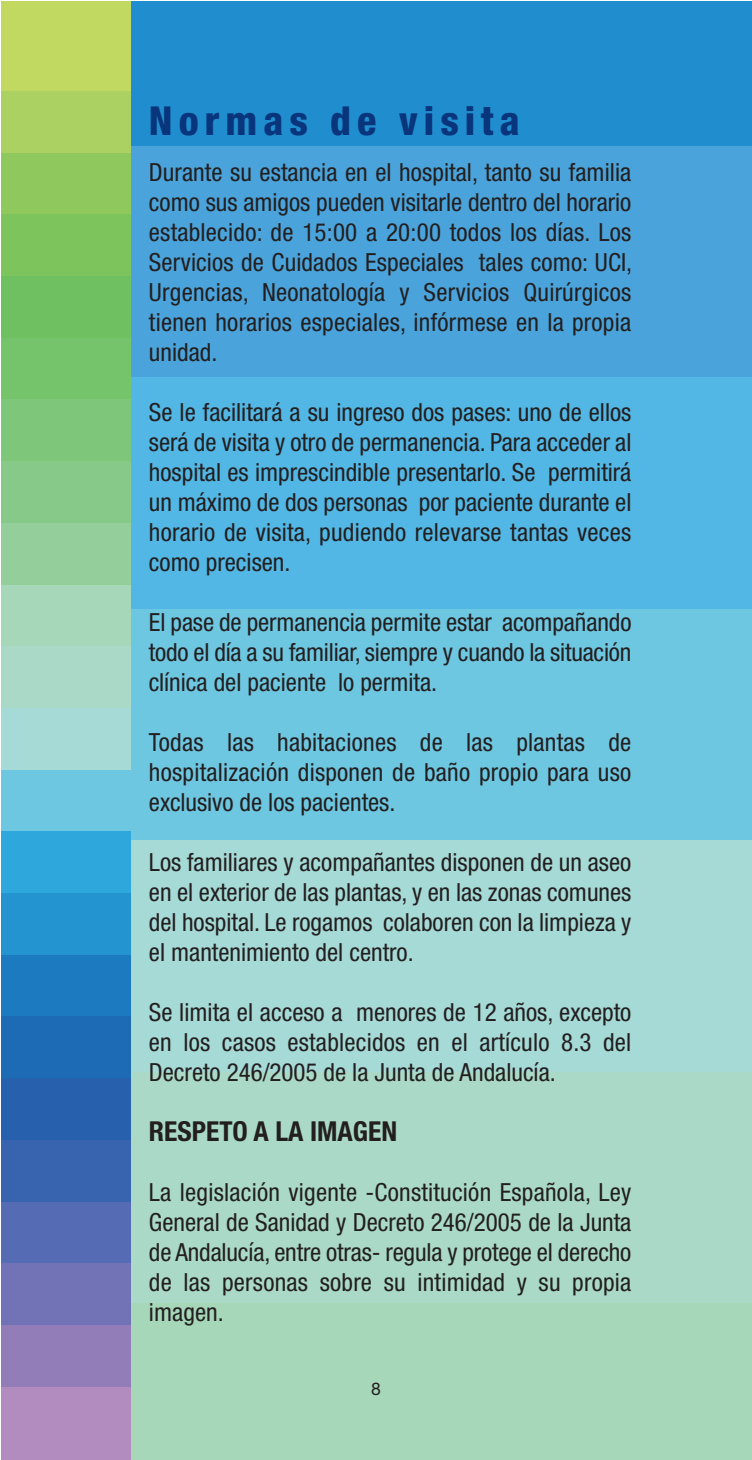
<style>
.page{position:relative;width:752px;height:1460px;background:#fff}
.page>*{position:absolute;margin:0;border:0;box-sizing:border-box;transform-origin:0 0}
.t1{font:800 condensed 40px "Helvetica Neue";letter-spacing:.15em;color:#08357c}
.t2{font:700 condensed 27.5px "Helvetica Neue";color:#231f20}
.t3{font:condensed 25px/30px "Helvetica Neue";color:#231f20;text-align:justify}
.t4{font:17.5px "Helvetica Neue";color:#231f20}
</style>
<div class="page">
<div style="left:730px;top:1303px;width:21px;height:157px;background:#a7d7b9"></div>
<div style="left:730px;top:1071px;width:21px;height:232px;background:#aadac7"></div>
<div style="left:730px;top:840px;width:21px;height:231px;background:#a6dad6"></div>
<div style="left:730px;top:608px;width:21px;height:232px;background:#6ec7e1"></div>
<div style="left:730px;top:377px;width:21px;height:231px;background:#52b7e4"></div>
<div style="left:730px;top:146px;width:21px;height:231px;background:#4aa4db"></div>
<div style="left:730px;top:1px;width:21px;height:145px;background:#208ece"></div>
<div style="left:1px;top:1386px;width:156px;height:74px;background:#b28bbf"></div>
<div style="left:1px;top:1325px;width:154px;height:61px;background:#927db9"></div>
<div style="left:1px;top:1263px;width:154px;height:62px;background:#7273b6"></div>
<div style="left:1px;top:1201px;width:154px;height:62px;background:#556bb3"></div>
<div style="left:1px;top:1140px;width:154px;height:61px;background:#3863af"></div>
<div style="left:1px;top:1078px;width:154px;height:62px;background:#2760ad"></div>
<div style="left:1px;top:1016px;width:154px;height:62px;background:#1d6ab5"></div>
<div style="left:1px;top:954px;width:154px;height:62px;background:#1b7ac0"></div>
<div style="left:1px;top:893px;width:154px;height:62px;background:#2494d1"></div>
<div style="left:1px;top:831px;width:154px;height:62px;background:#2ea8dc"></div>
<div style="left:1px;top:769px;width:154px;height:62px;background:#6ec7e1"></div>
<div style="left:1px;top:708px;width:154px;height:61px;background:#a6dad6"></div>
<div style="left:1px;top:646px;width:154px;height:62px;background:#aadac7"></div>
<div style="left:1px;top:584px;width:154px;height:62px;background:#a7d7b9"></div>
<div style="left:1px;top:523px;width:154px;height:61px;background:#94cf9b"></div>
<div style="left:1px;top:461px;width:154px;height:62px;background:#87c989"></div>
<div style="left:1px;top:399px;width:154px;height:62px;background:#7ec679"></div>
<div style="left:1px;top:338px;width:154px;height:61px;background:#75c36b"></div>
<div style="left:1px;top:276px;width:154px;height:62px;background:#6ec060"></div>
<div style="left:1px;top:214px;width:154px;height:62px;background:#7dc45c"></div>
<div style="left:1px;top:152px;width:154px;height:62px;background:#8fc95d"></div>
<div style="left:1px;top:91px;width:154px;height:61px;background:#aad162"></div>
<div style="left:1px;top:1px;width:156px;height:90px;background:#c1d861"></div>
<div style="left:131px;top:1303px;width:599px;height:157px;background:#a7d7b9"></div>
<div style="left:131px;top:1071px;width:599px;height:232px;background:#aadac7"></div>
<div style="left:131px;top:840px;width:599px;height:231px;background:#a6dad6"></div>
<div style="left:131px;top:608px;width:599px;height:232px;background:#6ec7e1"></div>
<div style="left:131px;top:377px;width:599px;height:231px;background:#52b7e4"></div>
<div style="left:131px;top:146px;width:599px;height:231px;background:#4aa4db"></div>
<div style="left:131px;top:1px;width:599px;height:145px;background:#208ece"></div>
<h1 class="t1" style="left:149px;top:106px;width:372px">Normas de visita</h1>
<p class="t3" style="left:149px;top:159px;width:484px">Durante su estancia en el hospital, tanto su familia como sus amigos pueden visitarle dentro del horario establecido: de 15:00 a 20:00 todos los días. Los Servicios de Cuidados Especiales tales como: UCI, Urgencias, Neonatología y Servicios Quirúrgicos tienen horarios especiales, infórmese en la propia unidad.</p>
<p class="t3" style="left:149px;top:399px;width:483px">Se le facilitará a su ingreso dos pases: uno de ellos será de visita y otro de permanencia. Para acceder al hospital es imprescindible presentarlo. Se permitirá un máximo de dos personas por paciente durante el horario de visita, pudiendo relevarse tantas veces como precisen.</p>
<p class="t3" style="left:149px;top:609px;width:483px">El pase de permanencia permite estar acompañando todo el día a su familiar, siempre y cuando la situación clínica del paciente lo permita.</p>
<p class="t3" style="left:149px;top:729px;width:483px">Todas las habitaciones de las plantas de hospitalización disponen de baño propio para uso exclusivo de los pacientes.</p>
<p class="t3" style="left:149px;top:849px;width:483px">Los familiares y acompañantes disponen de un aseo en el exterior de las plantas, y en las zonas comunes del hospital. Le rogamos colaboren con la limpieza y el mantenimiento del centro.</p>
<p class="t3" style="left:149px;top:999px;width:483px">Se limita el acceso a menores de 12 años, excepto en los casos establecidos en el artículo 8.3 del Decreto 246/2005 de la Junta de Andalucía.</p>
<p class="t2" style="left:149px;top:1121px;width:249px">RESPETO A LA IMAGEN</p>
<p class="t3" style="left:149px;top:1179px;width:483px">La legislación vigente -Constitución Española, Ley General de Sanidad y Decreto 246/2005 de la Junta de Andalucía, entre otras- regula y protege el derecho de las personas sobre su intimidad y su propia imagen.</p>
<p class="t4" style="left:371px;top:1382px;width:11px">8</p>
</div>
